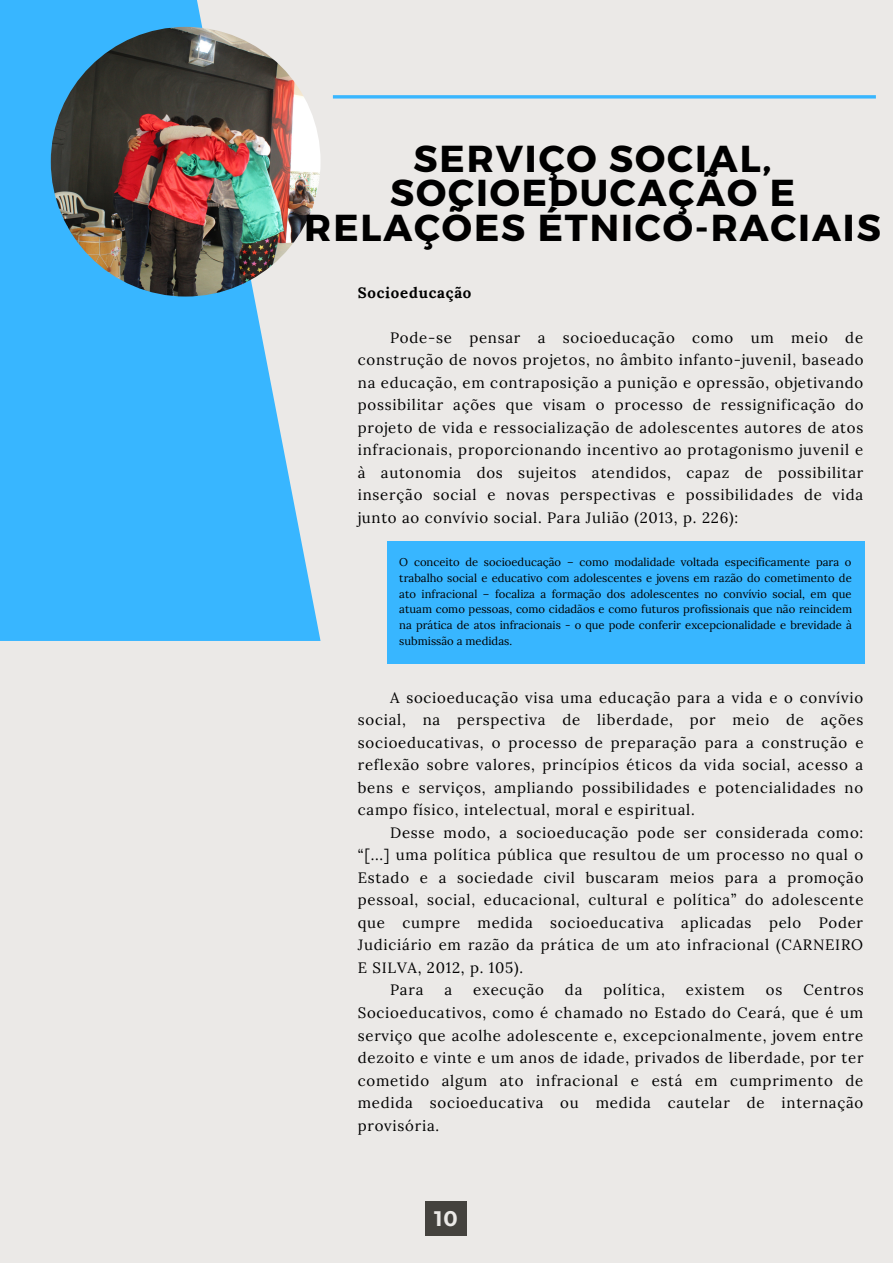
<style>
.page{position:relative;width:893px;height:1263px;background:#ebe9e7}
.page>*{position:absolute;margin:0;border:0;box-sizing:border-box;transform-origin:0 0}
.t1{font:700 37.5px/34.9px "Montserrat";letter-spacing:.05em;color:#000;text-align:center}
.t2{font:700 21px "Montserrat";color:#ebe9e7}
.t3{font:15px/22.5px "Lora";letter-spacing:.05em;color:#000;text-align:justify}
.t4{font:700 15px "Lora";letter-spacing:.05em;color:#000}
.t5{font:11.25px/15.8px "Lora";color:#000;text-align:justify}
.s1{color:#ebe9e7}
</style>
<div class="page">
<svg style="left:0;top:0;width:320px;height:641px;background:#52bdfb"></svg>
<img style="left:51px;top:27px;width:269px;height:269px;border-radius:50%">
<svg style="left:333px;top:95px;width:543px;height:4px;background:#53bdfa"></svg>
<div style="left:425px;top:1201px;width:42px;height:34px;background:#44423e"></div>
<div style="left:387px;top:541px;width:477px;height:122px;background:#38b6ff"></div>
<h1 class="t1" style="left:304px;top:139px;width:578px">SERVIÇO SOCIAL,<br>SOCIOEDUCAÇÃO E<br>RELAÇÕES ÉTNICO-RACIAIS</h1>
<p class="t4" style="left:358px;top:283px;width:115px">Socioeducação</p>
<p class="t3" style="left:358px;top:326px;width:507px"><span class="s1">----</span>Pode-se pensar a socioeducação como um meio de construção de novos projetos, no âmbito infanto-juvenil, baseado na educação, em contraposição a punição e opressão, objetivando possibilitar ações que visam o processo de ressignificação do projeto de vida e ressocialização de adolescentes autores de atos infracionais, proporcionando incentivo ao protagonismo juvenil e à autonomia dos sujeitos atendidos, capaz de possibilitar inserção social e novas perspectivas e possibilidades de vida junto ao convívio social. Para Julião (2013, p. 226):</p>
<p class="t5" style="left:399px;top:554px;width:454px">O conceito de socioeducação – como modalidade voltada especificamente para o trabalho social e educativo com adolescentes e jovens em razão do cometimento de ato infracional – focaliza a formação dos adolescentes no convívio social, em que atuam como pessoas, como cidadãos e como futuros profissionais que não reincidem na prática de atos infracionais - o que pode conferir excepcionalidade e brevidade à submissão a medidas.</p>
<p class="t3" style="left:358px;top:686px;width:507px;text-align:left"><span class="s1">----</span>A socioeducação visa uma educação para a vida e o convívio social, na perspectiva de liberdade, por meio de ações socioeducativas, o processo de preparação para a construção e reflexão sobre valores, princípios éticos da vida social, acesso a bens e serviços, ampliando possibilidades e potencialidades no campo físico, intelectual, moral e espiritual.<br><span class="s1">----</span>Desse modo, a socioeducação pode ser considerada como: “[...] uma política pública que resultou de um processo no qual o Estado e a sociedade civil buscaram meios para a promoção pessoal, social, educacional, cultural e política” do adolescente que cumpre medida socioeducativa aplicadas pelo Poder Judiciário em razão da prática de um ato infracional (CARNEIRO E SILVA, 2012, p. 105).<br><span class="s1">----</span>Para</p>
<p class="t3" style="left:444px;top:979px;width:9px">a</p>
<p class="t3" style="left:473px;top:979px;width:72px">execução</p>
<p class="t3" style="left:565px;top:979px;width:19px">da</p>
<p class="t3" style="left:603px;top:979px;width:63px">política,</p>
<p class="t3" style="left:686px;top:979px;width:61px">existem</p>
<p class="t3" style="left:766px;top:979px;width:18px">os</p>
<p class="t3" style="left:358px;top:979px;width:507px;text-indent:445px">Centros Socioeducativos, como é chamado no Estado do Ceará, que é um serviço que acolhe adolescente e, excepcionalmente, jovem entre dezoito e vinte e um anos de idade, privados de liberdade, por ter cometido algum ato infracional e está em cumprimento de medida socioeducativa ou medida cautelar de internação provisória.</p>
<h2 class="t2" style="left:434px;top:1205px;width:25px">10</h2>
</div>
